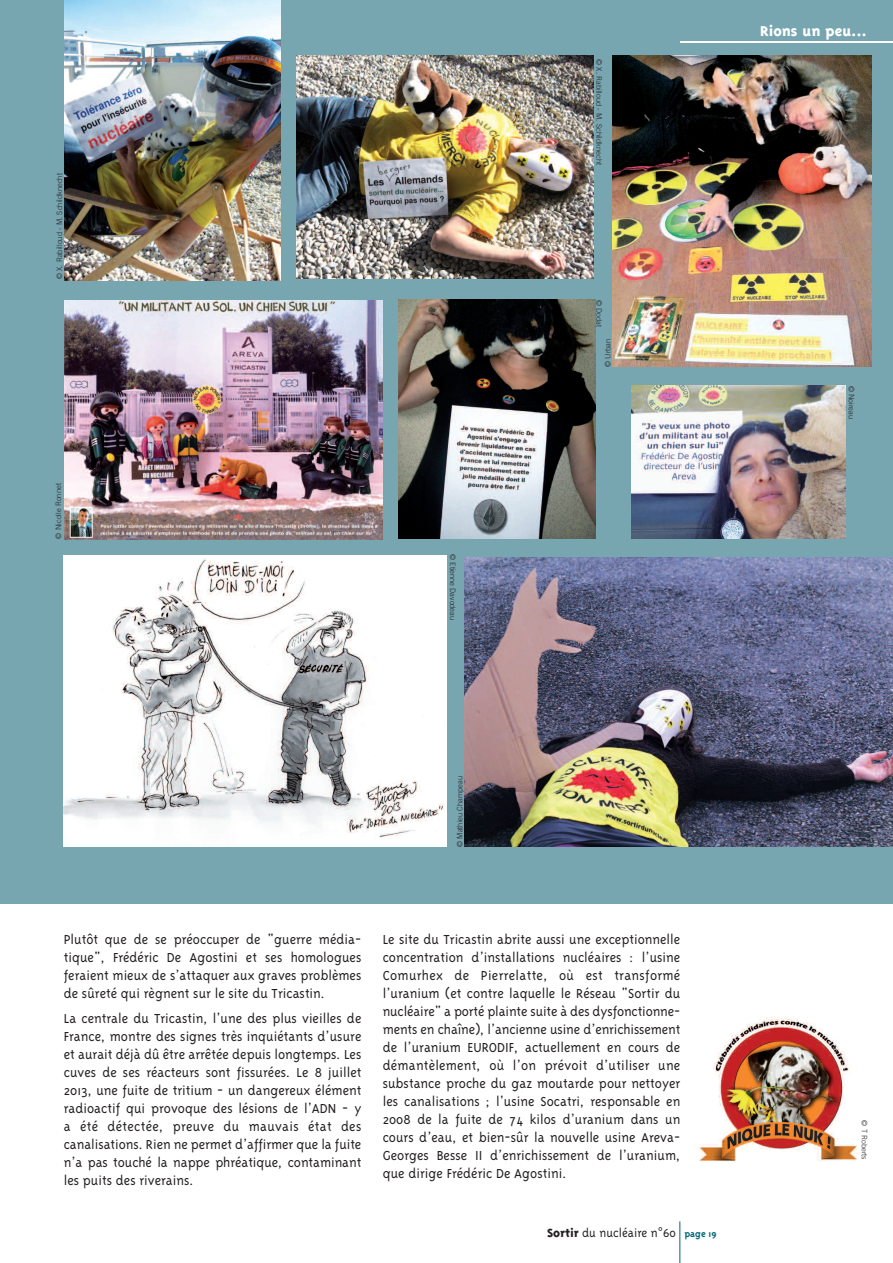
<style>
.page{position:relative;width:893px;height:1263px;background:#fff}
.page>*{position:absolute;margin:0;border:0;box-sizing:border-box;transform-origin:0 0}
.t1{font:800 16.5px "Triplex";color:#fff}
.t2{font:300 15px/18px "Triplex";color:#231f20;text-align:justify}
.t3{font:300 13.5px "Triplex";color:#231f20}
.t4{font:300 7.5px "Trade Gothic LT Std";color:#231f20}
.s1{font-weight:800}
.s2{font-family:"Arial Narrow";font-weight:400}
.s3{font-weight:700;font-size:10.5px;color:#006877}
</style>
<div class="page">
<div style="left:0;top:0;width:893px;height:904px;background:#77a5b0"></div>
<hr style="left:680px;top:41px;width:213px;height:2px;background:#fff">
<hr style="left:679px;top:1221px;width:1px;height:42px;background:#006877">
<img style="left:65px;top:0;width:216px;height:280px">
<img style="left:64px;top:556px;width:383px;height:290px">
<img style="left:699px;top:1017px;width:158px;height:145px">
<img style="left:296px;top:56px;width:298px;height:222px">
<img style="left:612px;top:56px;width:260px;height:311px">
<img style="left:64px;top:300px;width:319px;height:239px">
<img style="left:399px;top:300px;width:196px;height:239px">
<img style="left:631px;top:386px;width:215px;height:153px">
<img style="left:464px;top:557px;width:429px;height:290px">
<p class="t4" style="left:57px;top:279px;width:107px;rotate:-90deg">© X. Rabilloud - M. Schildknecht</p>
<p class="t4" style="left:56px;top:539px;width:57px;rotate:-90deg">© Nicolle Ronnet</p>
<p class="t4" style="left:455px;top:554px;width:68px;rotate:90deg">© Etienne Davodeau</p>
<p class="t4" style="left:602px;top:59px;width:107px;rotate:90deg">© X. Rabilloud - M. Schildknecht</p>
<p class="t4" style="left:602px;top:300px;width:29px;rotate:90deg">© Dodat</p>
<p class="t4" style="left:605px;top:367px;width:30px;rotate:-90deg">© Urban</p>
<p class="t1" style="left:760px;top:21px;width:109px">Rions un peu...</p>
<p class="t4" style="left:854px;top:386px;width:35px;rotate:90deg">© Noireau</p>
<p class="t4" style="left:457px;top:847px;width:73px;rotate:-90deg">© Mathieu Champeau</p>
<p class="t2" style="left:64px;top:929px;width:299px">Plutôt que de se préoccuper de "guerre média&shy;tique", Frédéric De Agostini et ses homologues feraient mieux de s’attaquer aux graves problèmes de sûreté qui règnent sur le site du Tricastin.</p>
<p class="t2" style="left:64px;top:1009px;width:299px">La centrale du Tricastin, l’une des plus vieilles de France, montre des signes très inquiétants d’usure et aurait déjà dû être arrêtée depuis longtemps. Les cuves de ses réacteurs sont fissurées. Le 8 juillet 2013, une fuite de tritium - un dangereux élément radioactif qui provoque des lésions de l’ADN - y a été détectée, preuve du mauvais état des canalisations. Rien ne permet d’affirmer que la fuite n’a pas touché la nappe phréatique, contaminant les puits des riverains.</p>
<p class="t2" style="left:383px;top:929px;width:299px">Le site du Tricastin abrite aussi une exceptionnelle concentration d’installations nucléaires : l’usine Comurhex de Pierrelatte, où est transformé l’uranium (et contre laquelle le Réseau "Sortir du nucléaire" a porté plainte suite à des dysfonctionne&shy;ments en chaîne), l’ancienne usine d’enrichissement de l’uranium EURODIF, actuellement en cours de démantèlement, où l’on prévoit d’utiliser une substance proche du gaz moutarde pour nettoyer les canalisations ; l’usine Socatri, responsable en 2008 de la fuite de 74 kilos d’uranium dans un cours d’eau, et bien-sûr la nouvelle usine Areva-Georges Besse II d’enrichissement de l’uranium, que dirige Frédéric De Agostini.</p>
<p class="t3" style="left:547px;top:1224px;width:171px"><span class="s1">Sortir</span> du nucléaire n<span class="s2">°</span>60 <span class="s3">page 19</span></p>
<p class="t4" style="left:867px;top:1120px;width:41px;rotate:90deg">© T Roberts</p>
</div>
